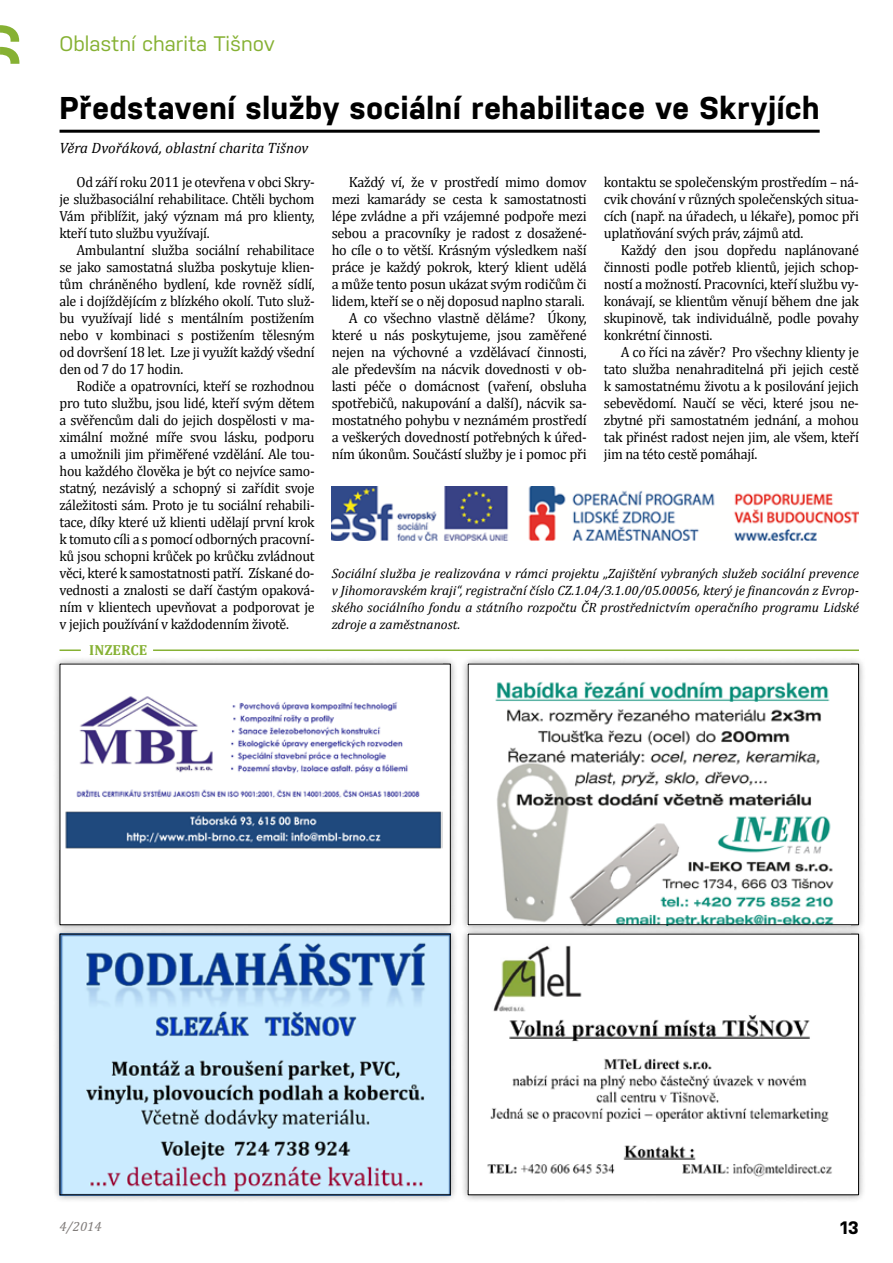
<style>
.page{position:relative;width:893px;height:1263px;background:#fff}
.page>*{position:absolute;margin:0;border:0;box-sizing:border-box;transform-origin:0 0}
.t1{font:700 31.5px "Nudista";letter-spacing:.005em;color:#000}
.t2{font:21px "Nudista";color:#86b133}
.t3{font:700 18px "Nudista";color:#000}
.t4{font:italic 15px "Cambria";color:#000}
.t5{font:14.7px/17px "Cambria";letter-spacing:-.02em;color:#000;text-align:justify}
.t6{font:14.7px/17px "Cambria";letter-spacing:-.02em;color:#000;text-align:justify;scale:.96 1}
.t7{font:700 14.7px "Cambria";color:#86b133}
.t8{font:italic 13.5px/17px "Cambria";color:#000;text-align:justify}
.t9{font:italic 13.5px "Cambria";color:#807c7a}
</style>
<div class="page">
<svg style="left:0;top:25px;width:19px;height:39px"></svg>
<hr style="left:60px;top:130px;width:760px;height:3px;background:#000">
<hr style="left:60px;top:649px;width:21px;height:2px;background:#86b133">
<hr style="left:153px;top:649px;width:706px;height:2px;background:#86b133">
<img style="left:332px;top:487px;width:527px;height:54px">
<div style="left:52px;top:926px;width:406px;height:277px;background:#000;opacity:.4"></div>
<img style="left:62px;top:936px;width:387px;height:257px">
<div style="left:60px;top:934px;width:391px;height:261px;border:1px solid #000"></div>
<div style="left:460px;top:926px;width:407px;height:277px;background:#000;opacity:.4"></div>
<div style="left:468px;top:934px;width:390px;height:261px;background:#fff"></div>
<img style="left:487px;top:945px;width:345px;height:232px">
<div style="left:52px;top:656px;width:406px;height:277px;background:#000;opacity:.4"></div>
<div style="left:60px;top:664px;width:390px;height:261px;background:#fff"></div>
<img style="left:65px;top:696px;width:377px;height:153px">
<div style="left:460px;top:656px;width:407px;height:277px;background:#000;opacity:.4"></div>
<img style="left:470px;top:666px;width:381px;height:257px">
<div style="left:468px;top:664px;width:391px;height:261px;border:1px solid #000"></div>
<h2 class="t2" style="left:60px;top:29px;width:217px">Oblastní charita Tišnov</h2>
<h1 class="t1" style="left:60px;top:85px;width:762px">Představení služby sociální rehabilitace ve Skryjích</h1>
<p class="t4" style="left:60px;top:137px;width:250px">Věra Dvořáková, oblastní charita Tišnov</p>
<p class="t6" style="left:60px;top:174px;width:267px;text-indent:17px">Od září roku 2011 je otevřena v obci Skry&shy;je službasociální rehabilitace. Chtěli bychom Vám přiblížit, jaký význam má pro klienty, kteří tuto službu využívají.</p>
<p class="t6" style="left:60px;top:242px;width:267px;text-indent:17px">Ambulantní služba sociální rehabilitace se jako samostatná služba poskytuje klien&shy;tům chráněného bydlení, kde rovněž sídlí, ale i dojíždějícím z blízkého okolí. Tuto služ&shy;bu využívají lidé s mentálním postižením nebo v kombinaci s postižením tělesným od dovršení 18 let. Lze ji využít každý všední den od 7 do 17 hodin.</p>
<p class="t6" style="left:60px;top:378px;width:267px;text-indent:17px">Rodiče a opatrovníci, kteří se rozhodnou pro tuto službu, jsou lidé, kteří svým dětem a svěřencům dali do jejich dospělosti v ma&shy;ximální možné míře svou lásku, podporu a umožnili jim přiměřené vzdělání. Ale tou&shy;hou každého člověka je být co nejvíce samo&shy;statný, nezávislý a schopný si zařídit svoje záležitosti sám. Proto je tu sociální rehabili&shy;tace, díky které už klienti udělají první krok k tomuto cíli a s pomocí odborných pracovní&shy;ků jsou schopni krůček po krůčku zvládnout věci, které k samostatnosti patří. Získané do&shy;vednosti a znalosti se daří častým opaková&shy;ním v klientech upevňovat a podporovat je v jejich používání v každodenním životě.</p>
<p class="t5" style="left:332px;top:174px;width:257px;text-align:right">Každý ví, že v prostředí mimo domov mezi kamarády se cesta k samostatnosti lépe zvládne a při vzájemné podpoře mezi sebou a pracovníky je radost z dosažené&shy;ho cíle o to větší. Krásným výsledkem naší práce je každý pokrok, který klient udělá a může tento posun ukázat svým rodičům či lidem, kteří se o něj doposud naplno starali.<br>A co všechno vlastně děláme? Úkony, které u nás poskytujeme, jsou zaměřené nejen na výchovné a vzdělávací činnosti, ale především na nácvik dovednosti v ob&shy;lasti péče o domácnost (vaření, obsluha spotřebičů, nakupování a další), nácvik sa&shy;mostatného pohybu v neznámém prostředí a veškerých dovedností potřebných k úřed&shy;ním úkonům. Součástí služby je i pomoc při</p>
<p class="t5" style="left:604px;top:174px;width:257px">kontaktu se společenským prostředím – ná&shy;cvik chování v různých společenských situa&shy;cích (např. na úřadech, u lékaře), pomoc při uplatňování svých práv, zájmů atd.</p>
<p class="t5" style="left:604px;top:242px;width:257px;text-indent:17px">Každý den jsou dopředu naplánované činnosti podle potřeb klientů, jejich schop&shy;ností a možností. Pracovníci, kteří službu vy&shy;konávají, se klientům věnují během dne jak skupinově, tak individuálně, podle povahy konkrétní činnosti.</p>
<p class="t5" style="left:604px;top:344px;width:257px;text-indent:17px">A co říci na závěr? Pro všechny klienty je tato služba nenahraditelná při jejich cestě k samostatnému životu a k posilování jejich sebevědomí. Naučí se věci, které jsou ne&shy;zbytné při samostatném jednání, a mohou tak přinést radost nejen jim, ale všem, kteří jim na této cestě pomáhají.</p>
<p class="t8" style="left:332px;top:565px;width:529px">Sociální služba je realizována v rámci projektu „Zajištění vybraných služeb sociální prevence v Jihomoravském kraji“, registrační číslo CZ.1.04/3.1.00/05.00056, který je financován z Evrop&shy;ského sociálního fondu a státního rozpočtu ČR prostřednictvím operačního programu Lidské zdroje a zaměstnanost.</p>
<p class="t7" style="left:89px;top:639px;width:59px">INZERCE</p>
<p class="t9" style="left:60px;top:1217px;width:43px">4/2014</p>
<p class="t3" style="left:840px;top:1214px;width:20px">13</p>
</div>
